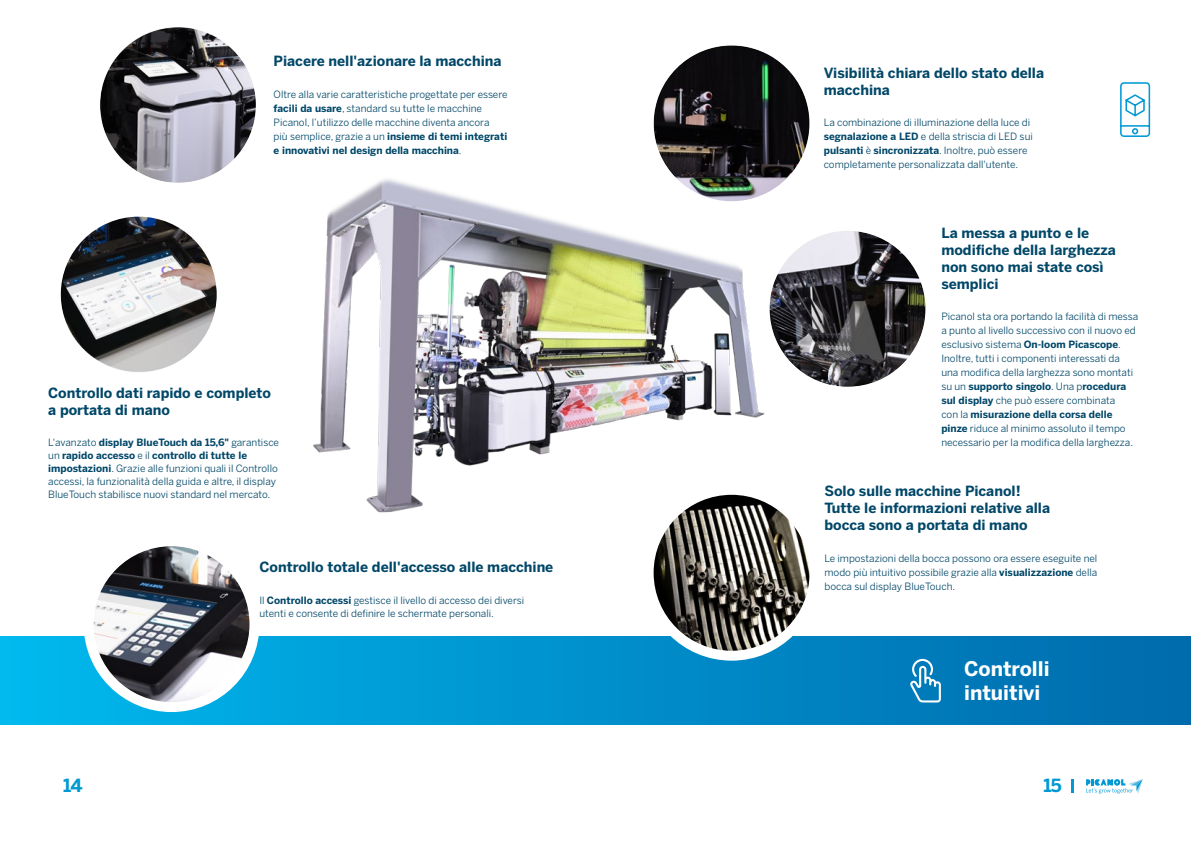
<style>
.page{position:relative;width:1191px;height:842px;background:#fff}
.page>*{position:absolute;margin:0;border:0;box-sizing:border-box;transform-origin:0 0}
.t1{font:700 20px/24px "Benton Sans";color:#fff}
.t2{font:700 18px "Benton Sans";color:#0099d4}
.t3{font:700 14px/16.8px "Benton Sans";color:#004768}
.t4{font:10px/14px "Benton Sans";color:#004768}
.s1{font-weight:700}
</style>
<div class="page">
<div style="left:0;top:637px;width:1191px;height:88px;background:linear-gradient(to right,#01b9ee,#0069ac)"></div>
<svg style="left:910px;top:659px;width:31px;height:43px"></svg>
<svg style="left:1120px;top:82px;width:30px;height:55px"></svg>
<img style="left:313px;top:149px;width:547px;height:363px">
<div style="left:84px;top:536px;width:175px;height:176px;background:#fff;border-radius:50%"></div>
<img style="left:94px;top:546px;width:155px;height:156px;border-radius:78px">
<div style="left:643px;top:485px;width:176px;height:176px;background:#fff;border-radius:50%"></div>
<img style="left:653px;top:495px;width:156px;height:156px;border-radius:78px">
<img style="left:100px;top:27px;width:156px;height:156px;border-radius:78px">
<img style="left:769px;top:231px;width:156px;height:156px;border-radius:78px">
<img style="left:61px;top:217px;width:156px;height:156px;border-radius:78px">
<img style="left:653px;top:45px;width:156px;height:156px;border-radius:78px">
<svg style="left:1086px;top:779px;width:56px;height:15px"></svg>
<svg style="left:1071px;top:779px;width:2px;height:13px"></svg>
<h3 class="t3" style="left:274px;top:53px;width:229px">Piacere nell'azionare la macchina</h3>
<p class="t4" style="left:274px;top:88px;width:235px">Oltre alla varie caratteristiche progettate per essere <span class="s1">facili da usare</span>, standard su tutte le macchine Picanol, l’utilizzo delle macchine diventa ancora<br>più semplice, grazie a un <span class="s1">insieme di temi integrati e innovativi nel design della macchina</span>.</p>
<h3 class="t3" style="left:48px;top:385px;width:224px">Controllo dati rapido e completo a portata di mano</h3>
<p class="t4" style="left:48px;top:436px;width:232px;line-height:13px">L'avanzato <span class="s1">display BlueTouch da 15,6"</span> garantisce un <span class="s1">rapido accesso</span> e il <span class="s1">controllo di tutte le impostazioni</span>. Grazie alle funzioni quali il Controllo accessi, la funzionalità della guida e altre, il display BlueTouch stabilisce nuovi standard nel mercato.</p>
<h3 class="t3" style="left:259px;top:559px;width:295px">Controllo totale dell'accesso alle macchine</h3>
<p class="t4" style="left:259px;top:594px;width:266px;line-height:13px">Il <span class="s1">Controllo accessi</span> gestisce il livello di accesso dei diversi utenti e consente di definire le schermate personali.</p>
<h3 class="t3" style="left:823px;top:65px;width:222px">Visibilità chiara dello stato della macchina</h3>
<p class="t4" style="left:823px;top:116px;width:211px">La combinazione di illuminazione della luce di <span class="s1">segnalazione a LED</span> e della striscia di LED sui <span class="s1">pulsanti</span> è <span class="s1">sincronizzata</span>. Inoltre, può essere completamente personalizzata dall'utente.</p>
<h3 class="t3" style="left:941px;top:225px;width:176px">La messa a punto e le modifiche della larghezza non sono mai state così semplici</h3>
<p class="t4" style="left:941px;top:310px;width:198px">Picanol sta ora portando la facilità di messa a punto al livello successivo con il nuovo ed esclusivo sistema <span class="s1">On-loom Picascope</span>.<br>Inoltre, tutti i componenti interessati da una modifica della larghezza sono montati su un <span class="s1">supporto singolo</span>. Una p<span class="s1">rocedura sul display</span> che può essere combinata<br>con la <span class="s1">misurazione della corsa delle pinze</span> riduce al minimo assoluto il tempo necessario per la modifica della larghezza.</p>
<h3 class="t3" style="left:824px;top:483px;width:227px">Solo sulle macchine Picanol!<br>Tutte le informazioni relative alla bocca sono a portata di mano</h3>
<p class="t4" style="left:824px;top:552px;width:274px;text-align:justify">Le impostazioni della bocca possono ora essere eseguite nel modo più intuitivo possibile grazie alla <span class="s1">visualizzazione</span> della bocca sul display BlueTouch.</p>
<h1 class="t1" style="left:964px;top:657px;width:87px">Controlli intuitivi</h1>
<h2 class="t2" style="left:63px;top:775px;width:21px">14</h2>
<h2 class="t2" style="left:1043px;top:775px;width:20px">15</h2>
</div>
